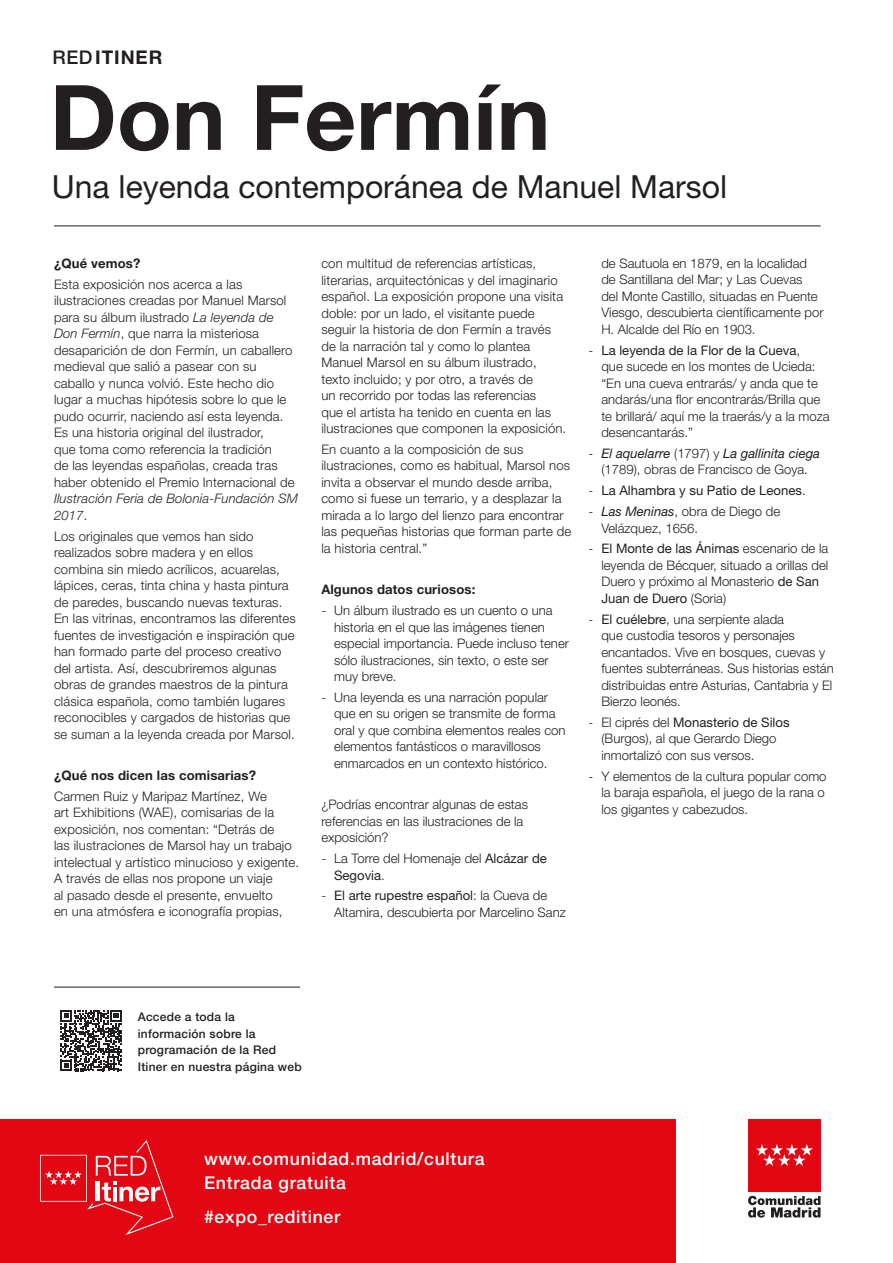
<style>
.page{position:relative;width:893px;height:1263px;background:#fff}
.page>*{position:absolute;margin:0;border:0;box-sizing:border-box;transform-origin:0 0}
.t1{font:700 90.45px "Helvetica Neue LT Std";color:#231f20}
.t2{font:31.95px "Helvetica Neue LT Std";color:#231f20}
.t3{font:700 18.9px "Helvetica Neue LT Std";letter-spacing:.05em;color:#231f20}
.t4{font:500 17.7px/23.7px "Helvetica Neue LT Std";letter-spacing:.04em;color:#fff}
.t5{font:300 13.2px/16.5px "Helvetica Neue LT Std";letter-spacing:.01em;color:#231f20}
.t6{font:700 13.2px "Helvetica Neue LT Std";letter-spacing:.01em;color:#231f20}
.t7{font:italic 300 13.2px/16.5px "Helvetica Neue LT Std";letter-spacing:.01em;color:#231f20}
.t8{font:13.2px "Helvetica Neue LT Std";color:#231f20}
.t9{font:500 12px/16.5px "Helvetica Neue LT Std";letter-spacing:.02em;color:#231f20}
.s1{font-weight:500}
.s2{font-style:italic}
.s3{font-style:normal}
.s4{font-weight:400}
.s5{font-weight:400;font-style:italic}
.s6{font-weight:300}
</style>
<div class="page">
<hr style="left:54px;top:225px;width:766px;height:1px;background:#231f20">
<hr style="left:54px;top:986px;width:246px;height:1px;background:#231f20">
<div style="left:0;top:1120px;width:676px;height:143px;background:#e30613"></div>
<div style="left:748px;top:1120px;width:72px;height:72px;background:#e30613"></div>
<svg style="left:756px;top:1144px;width:57px;height:22px"></svg>
<svg style="left:748px;top:1196px;width:72px;height:21px"></svg>
<svg style="left:40px;top:1140px;width:133px;height:95px"></svg>
<svg style="left:61px;top:1010px;width:61px;height:61px"></svg>
<h3 class="t3" style="left:53px;top:45px;width:111px"><span class="s1">RED</span> ITINER</h3>
<h1 class="t1" style="left:50px;top:62px;width:502px">Don Fermín</h1>
<h2 class="t2" style="left:52px;top:168px;width:677px">Una leyenda contemporánea de Manuel Marsol</h2>
<p class="t6" style="left:54px;top:255px;width:88px">¿Qué vemos?</p>
<p class="t5" style="left:54px;top:276px;width:242px">Esta exposición nos acerca a las ilustraciones creadas por Manuel Marsol para su álbum ilustrado <span class="s2">La leyenda de Don Fermín</span>, que narra la misteriosa desaparición de don Fermín, un caballero medieval que salió a pasear con su caballo y nunca volvió. Este hecho dio lugar a muchas hipótesis sobre lo que le pudo ocurrir, naciendo así esta leyenda.<br>Es una historia original del ilustrador,<br>que toma como referencia la tradición<br>de las leyendas españolas, creada tras haber obtenido el Premio Internacional de</p>
<p class="t7" style="left:54px;top:490px;width:245px">Ilustración Feria de Bolonia-Fundación SM<br>2017<span class="s3">.</span></p>
<p class="t5" style="left:54px;top:527px;width:243px">Los originales que vemos han sido realizados sobre madera y en ellos combina sin miedo acrílicos, acuarelas, lápices, ceras, tinta china y hasta pintura de paredes, buscando nuevas texturas.<br>En las vitrinas, encontramos las diferentes fuentes de investigación e inspiración que han formado parte del proceso creativo del artista. Así, descubriremos algunas obras de grandes maestros de la pintura clásica española, como también lugares reconocibles y cargados de historias que se suman a la leyenda creada por Marsol.</p>
<p class="t6" style="left:54px;top:767px;width:204px">¿Qué nos dicen las comisarias?</p>
<p class="t5" style="left:54px;top:788px;width:247px">Carmen Ruiz y Maripaz Martínez, We<br>art Exhibitions (WAE), comisarias de la exposición, nos comentan: “Detrás de<br>las ilustraciones de Marsol hay un trabajo intelectual y artístico minucioso y exigente.<br>A través de ellas nos propone un viaje<br>al pasado desde el presente, envuelto<br>en una atmósfera e iconografía propias,</p>
<p class="t5" style="left:321px;top:255px;width:246px">con multitud de referencias artísticas, literarias, arquitectónicas y del imaginario español. La exposición propone una visita doble: por un lado, el visitante puede seguir la historia de don Fermín a través de la narración tal y como lo plantea Manuel Marsol en su álbum ilustrado, texto incluido; y por otro, a través de<br>un recorrido por todas las referencias<br>que el artista ha tenido en cuenta en las ilustraciones que componen la exposición.</p>
<p class="t5" style="left:321px;top:441px;width:251px">En cuanto a la composición de sus ilustraciones, como es habitual, Marsol nos invita a observar el mundo desde arriba, como si fuese un terrario, y a desplazar la mirada a lo largo del lienzo para encontrar las pequeñas historias que forman parte de la historia central.”</p>
<p class="t6" style="left:321px;top:581px;width:156px">Algunos datos curiosos:</p>
<p class="t5" style="left:334px;top:602px;width:236px;text-indent:-13px">- Un álbum ilustrado es un cuento o una historia en el que las imágenes tienen especial importancia. Puede incluso tener sólo ilustraciones, sin texto, o este ser muy breve.</p>
<p class="t5" style="left:334px;top:689px;width:233px;text-indent:-13px">- Una leyenda es una narración popular que en su origen se transmite de forma oral y que combina elementos reales con elementos fantásticos o maravillosos enmarcados en un contexto histórico.</p>
<p class="t5" style="left:321px;top:796px;width:208px">¿Podrías encontrar algunas de estas referencias en las ilustraciones de la exposición?</p>
<p class="t5" style="left:334px;top:850px;width:214px;text-indent:-13px">- La Torre del Homenaje del <span class="s4">Alcázar de<br>Segovia</span>.</p>
<p class="t5" style="left:334px;top:887px;width:233px;text-indent:-13px">- <span class="s4">El arte rupestre español</span>: la Cueva de<br>Altamira, descubierta por Marcelino Sanz</p>
<p class="t5" style="left:601px;top:255px;width:224px">de Sautuola en 1879, en la localidad de Santillana del Mar; y Las Cuevas<br>del Monte Castillo, situadas en Puente Viesgo, descubierta científicamente por H. Alcalde del Río en 1903.</p>
<p class="t5" style="left:601px;top:341px;width:230px;text-indent:-13px">- <span class="s4">La leyenda de la Flor de la Cueva</span>,<br>que sucede en los montes de Ucieda: “En una cueva entrarás/ y anda que te andarás/una flor encontrarás/Brilla que te brillará/ aquí me la traerás/y a la moza desencantarás.”</p>
<p class="t5" style="left:589px;top:445px;width:233px;text-align:center">- <span class="s5">El aquelarre</span> (1797) y <span class="s5">La gallinita ciega </span>(1789), obras de Francisco de Goya.</p>
<p class="t8" style="left:589px;top:483px;width:218px"><span class="s6">-</span> La Alhambra y su Patio de Leones<span class="s6">.</span></p>
<p class="t5" style="left:601px;top:503px;width:180px;text-indent:-13px">- <span class="s5">Las Meninas</span>, obra de Diego de<br>Velázquez, 1656.</p>
<p class="t5" style="left:601px;top:540px;width:228px;text-indent:-13px">- <span class="s4">El Monte de las Ánimas</span> escenario de la leyenda de Bécquer, situado a orillas del Duero y próximo al Monasterio <span class="s4">de San Juan de Duero</span> (Soria)</p>
<p class="t5" style="left:601px;top:610px;width:234px;text-indent:-13px">- <span class="s4">El cuélebre</span>, una serpiente alada<br>que custodia tesoros y personajes encantados. Vive en bosques, cuevas y fuentes subterráneas. Sus historias están distribuidas entre Asturias, Cantabria y El Bierzo leonés.</p>
<p class="t5" style="left:601px;top:713px;width:190px;text-indent:-13px">- El ciprés del <span class="s4">Monasterio de Silos </span>(Burgos), al que Gerardo Diego inmortalizó con sus versos.</p>
<p class="t5" style="left:601px;top:767px;width:227px;text-indent:-13px">- Y elementos de la cultura popular como la baraja española, el juego de la rana o los gigantes y cabezudos.</p>
<p class="t9" style="left:138px;top:1008px;width:165px">Accede a toda la información sobre la programación de la Red<br>Itiner en nuestra página web</p>
<h3 class="t4" style="left:204px;top:1147px;width:282px">www.comunidad.madrid/cultura<br>Entrada gratuita</h3>
<h3 class="t4" style="left:204px;top:1204px;width:138px">#expo_reditiner</h3>
</div>
